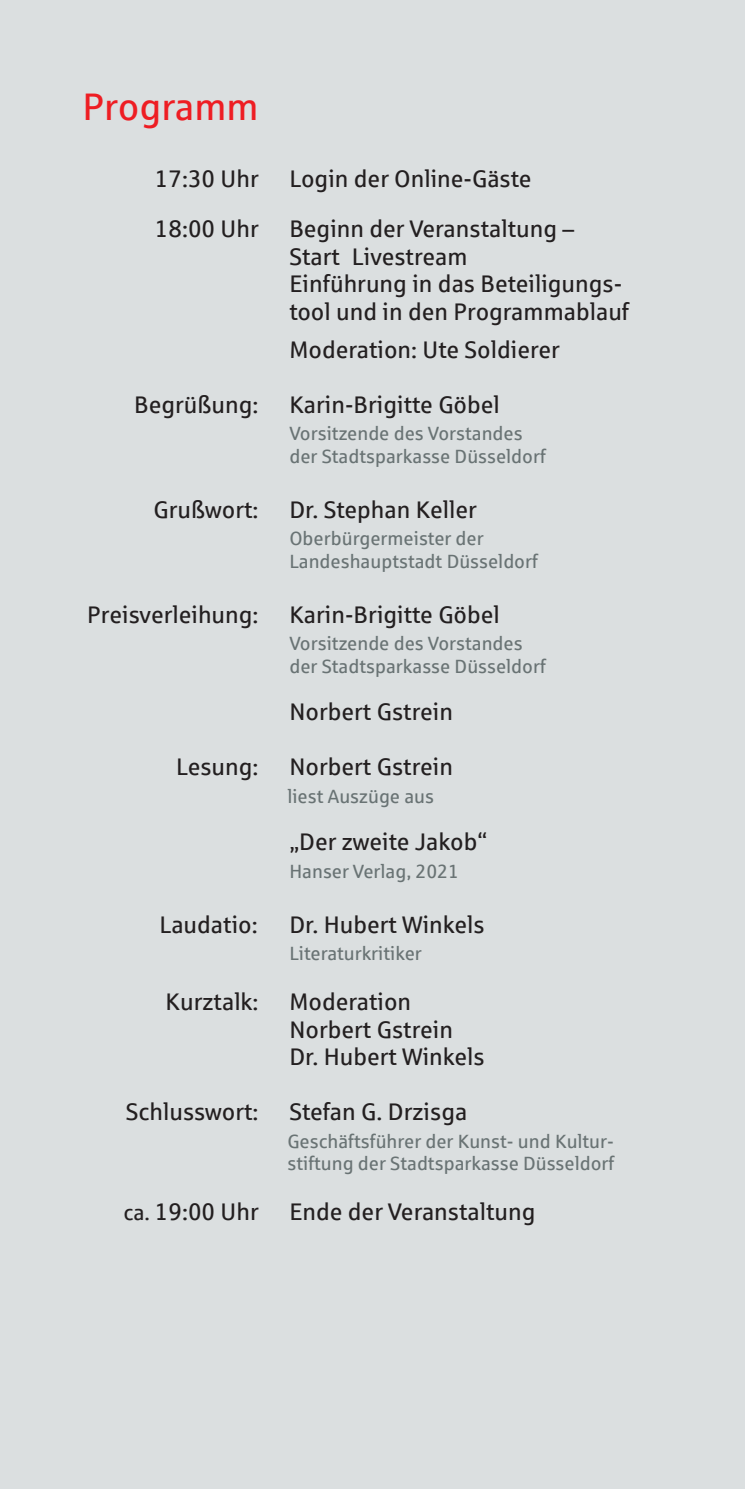
<style>
.page{position:relative;width:745px;height:1489px;background:#fff}
.page>*{position:absolute;margin:0;border:0;box-sizing:border-box;transform-origin:0 0}
.t1{font:38.5px "Sparkasse Rg";color:#ee1d23}
.t2{font:24px/27.5px "Sparkasse Rg";color:#231f20}
.t3{font:19.25px/22.5px "Sparkasse Rg";color:#697374}
.s1{font-size:21.75px}
</style>
<div class="page">
<div style="left:0;top:1px;width:744px;height:1487px;background:#dbdfe0"></div>
<h1 class="t1" style="left:82px;top:83px;width:178px">Programm</h1>
<p class="t2" style="left:155px;top:165px;width:105px">17:30 Uhr</p>
<p class="t2" style="left:289px;top:165px;width:243px">Login der Online-Gäste</p>
<p class="t2" style="left:155px;top:215px;width:105px">18:00 Uhr</p>
<p class="t2" style="left:289px;top:215px;width:341px">Beginn der Veranstaltung –<br>Start Livestream<br>Einführung in das Beteiligungs&shy;tool und in den Programmablauf</p>
<p class="t2" style="left:289px;top:335px;width:272px">Moderation: Ute Soldierer</p>
<p class="t2" style="left:134px;top:390px;width:126px">Begrüßung:</p>
<p class="t2" style="left:289px;top:390px;width:212px">Karin-Brigitte Göbel</p>
<p class="t3" style="left:289px;top:421px;width:258px">Vorsitzende des Vorstandes der Stadtsparkasse Düsseldorf</p>
<p class="t2" style="left:153px;top:495px;width:106px">Grußwort:</p>
<p class="t2" style="left:289px;top:495px;width:189px">Dr. Stephan Keller</p>
<p class="t3" style="left:289px;top:526px;width:250px">Oberbürgermeister der<br>Landeshauptstadt Düsseldorf</p>
<p class="t2" style="left:87px;top:600px;width:173px">Preisverleihung:</p>
<p class="t2" style="left:289px;top:600px;width:212px">Karin-Brigitte Göbel</p>
<p class="t3" style="left:289px;top:631px;width:258px">Vorsitzende des Vorstandes der Stadtsparkasse Düsseldorf</p>
<p class="t2" style="left:289px;top:697px;width:165px">Norbert Gstrein</p>
<p class="t2" style="left:176px;top:752px;width:84px">Lesung:</p>
<p class="t2" style="left:289px;top:752px;width:165px">Norbert Gstrein</p>
<p class="t3" style="left:287px;top:784px;width:148px">liest Auszüge aus</p>
<p class="t2" style="left:289px;top:827px;width:199px">„Der zweite Jakob“</p>
<p class="t3" style="left:289px;top:859px;width:171px">Hanser Verlag, 2021</p>
<p class="t2" style="left:159px;top:910px;width:100px">Laudatio:</p>
<p class="t2" style="left:289px;top:910px;width:197px">Dr. Hubert Winkels</p>
<p class="t3" style="left:289px;top:941px;width:134px">Literaturkritiker</p>
<p class="t2" style="left:165px;top:987px;width:94px">Kurztalk:</p>
<p class="t2" style="left:289px;top:987px;width:197px">Moderation<br>Norbert Gstrein<br>Dr. Hubert Winkels</p>
<p class="t2" style="left:126px;top:1097px;width:134px">Schlusswort:</p>
<p class="t2" style="left:289px;top:1097px;width:179px">Stefan G. Drzisga</p>
<p class="t3" style="left:287px;top:1129px;width:328px">Geschäftsführer der Kunst- und Kultur&shy;stiftung der Stadtsparkasse Düsseldorf</p>
<p class="t2" style="left:123px;top:1197px;width:136px"><span class="s1">ca.</span> 19:00 Uhr</p>
<p class="t2" style="left:289px;top:1197px;width:247px">Ende der Veranstaltung</p>
</div>
